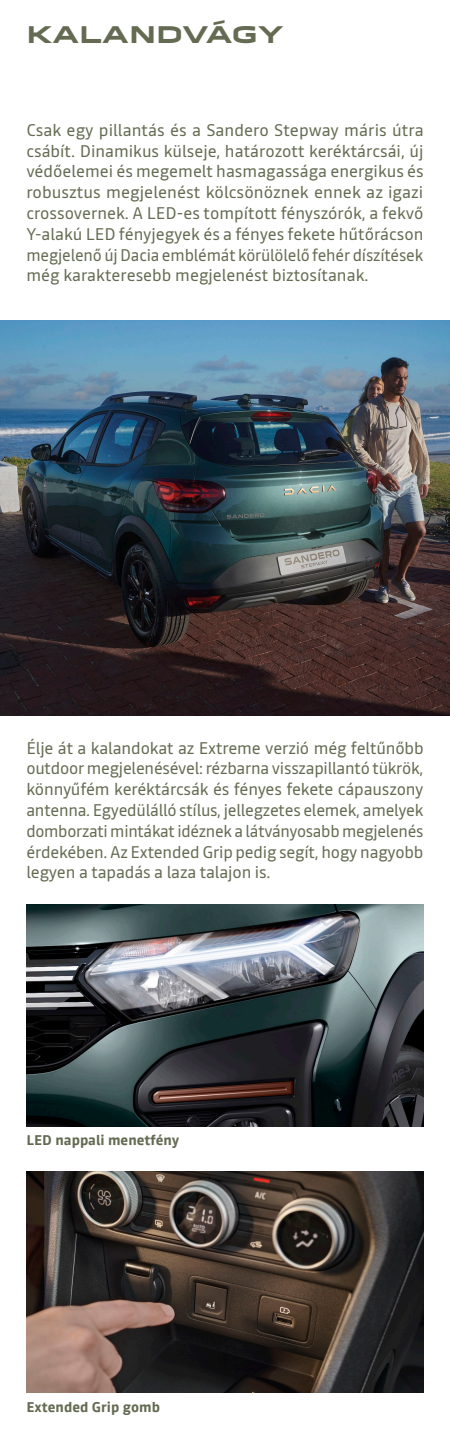
<style>
.page{position:relative;width:450px;height:1438px;background:#fff}
.page>*{position:absolute;margin:0;border:0;box-sizing:border-box;transform-origin:0 0}
._02_Titre_Kaki{font:700 22.4px "Dacia Block Extended";color:#646b52}
._02_Texte_Courant_Kaki{font:16.8px/20.8px "Read";letter-spacing:-.01em;color:#646b52;text-align:justify}
._02_Texte_sous_image_Kaki{font:700 14px "Read";color:#646b52}
</style>
<div class="page">
<img style="left:0;top:320px;width:450px;height:395px">
<img style="left:26px;top:1171px;width:398px;height:221px">
<img style="left:26px;top:905px;width:397px;height:221px">
<p class="_02_Titre_Kaki" style="left:26px;top:22px;width:259px">KALANDVÁGY</p>
<p class="_02_Texte_Courant_Kaki" style="left:26px;top:119px;width:399px">Csak egy pillantás és a Sandero Stepway máris útra csábít. Dinamikus külseje, határozott keréktárcsái, új védőelemei és megemelt hasmagassága energikus és robusztus megjelenést kölcsönöznek ennek az igazi crossovernek. A LED-es tompított fényszórók, a fekvő Y-alakú LED fényjegyek és a fényes fekete hűtőrácson megjelenő új Dacia emblémát körülölelő fehér díszítések még karakteresebb megjelenést biztosítanak.</p>
<p class="_02_Texte_Courant_Kaki" style="left:26px;top:737px;width:399px">Élje át a kalandokat az Extreme verzió még feltűnőbb outdoor megjelenésével: rézbarna visszapillantó tükrök, könnyűfém keréktárcsák és fényes fekete cápauszony antenna. Egyedülálló stílus, jellegzetes elemek, amelyek domborzati mintákat idéznek a látványosabb megjelenés érdekében. Az Extended Grip pedig segít, hogy nagyobb legyen a tapadás a laza talajon is.</p>
<p class="_02_Texte_sous_image_Kaki" style="left:26px;top:1130px;width:154px">LED nappali menetfény</p>
<p class="_02_Texte_sous_image_Kaki" style="left:26px;top:1397px;width:135px">Extended Grip gomb</p>
</div>
